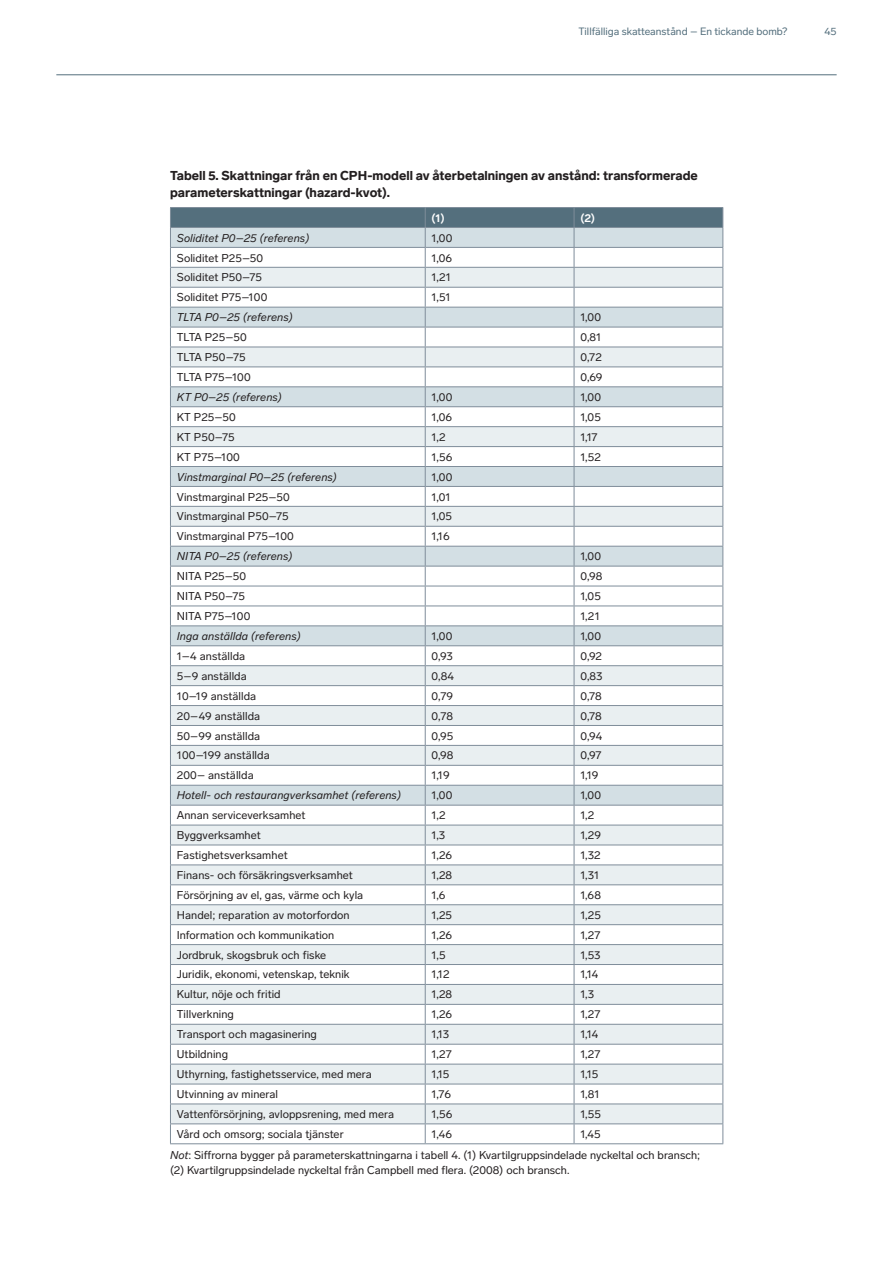
<style>
.page{position:relative;width:893px;height:1263px;background:#fff}
.page>*{position:absolute;margin:0;border:0;box-sizing:border-box;transform-origin:0 0}
.t1{font:900 12.75px/17.2px "Lab Grotesque";color:#231f20}
.t2{font:11.25px/21.5px "Lab Grotesque";letter-spacing:.005em;color:#231f20}
.t3{font:italic 11.25px "Lab Grotesque";letter-spacing:.005em;color:#231f20}
.t4{font:700 11.25px "Lab Grotesque";color:#fff}
.t5{font:10.5px "Lab Grotesque";color:#546f7d}
.s1{font-style:italic}
</style>
<div class="page">
<hr style="left:56px;top:75px;width:781px;height:1px;background:#546f7d">
<hr style="left:170px;top:1143px;width:255px;height:1px;background:#7f8d9a">
<hr style="left:425px;top:1143px;width:149px;height:1px;background:#7f8d9a">
<hr style="left:574px;top:1143px;width:149px;height:1px;background:#7f8d9a">
<hr style="left:170px;top:207px;width:255px;height:1px;background:#7f8d9a">
<hr style="left:425px;top:207px;width:149px;height:1px;background:#7f8d9a">
<hr style="left:574px;top:207px;width:149px;height:1px;background:#7f8d9a">
<svg style="left:170px;top:208px;width:553px;height:935px"></svg>
<hr style="left:170px;top:227px;width:255px;height:1px;background:#7f8d9a">
<hr style="left:425px;top:227px;width:149px;height:1px;background:#7f8d9a">
<hr style="left:574px;top:227px;width:149px;height:1px;background:#7f8d9a">
<p class="t5" style="left:578px;top:25px;width:211px">Tillfälliga skatteanstånd – En tickande bomb?</p>
<p class="t5" style="left:824px;top:25px;width:14px">45</p>
<p class="t1" style="left:170px;top:167px;width:529px">Tabell 5. Skattningar från en CPH-modell av återbetalningen av anstånd: transformerade parameterskattningar (hazard-kvot).</p>
<p class="t4" style="left:432px;top:211px;width:15px">(1)</p>
<p class="t4" style="left:580px;top:211px;width:16px">(2)</p>
<p class="t3" style="left:177px;top:231px;width:134px">Soliditet P0–25 (referens)</p>
<p class="t2" style="left:432px;top:227px;width:22px">1,00</p>
<p class="t2" style="left:177px;top:247px;width:88px">Soliditet P25–50</p>
<p class="t2" style="left:432px;top:247px;width:22px">1,06</p>
<p class="t2" style="left:177px;top:267px;width:87px">Soliditet P50–75</p>
<p class="t2" style="left:432px;top:267px;width:21px">1,21</p>
<p class="t2" style="left:177px;top:287px;width:92px">Soliditet P75–100</p>
<p class="t2" style="left:432px;top:287px;width:21px">1,51</p>
<p class="t3" style="left:177px;top:311px;width:117px">TLTA P0–25 (referens)</p>
<p class="t2" style="left:580px;top:307px;width:22px">1,00</p>
<p class="t2" style="left:177px;top:327px;width:71px">TLTA P25–50</p>
<p class="t2" style="left:580px;top:327px;width:23px">0,81</p>
<p class="t2" style="left:177px;top:347px;width:70px">TLTA P50–75</p>
<p class="t2" style="left:580px;top:347px;width:23px">0,72</p>
<p class="t2" style="left:177px;top:366px;width:75px">TLTA P75–100</p>
<p class="t2" style="left:580px;top:366px;width:24px">0,69</p>
<p class="t3" style="left:177px;top:390px;width:106px">KT P0–25 (referens)</p>
<p class="t2" style="left:432px;top:386px;width:22px">1,00</p>
<p class="t2" style="left:580px;top:386px;width:22px">1,00</p>
<p class="t2" style="left:177px;top:406px;width:60px">KT P25–50</p>
<p class="t2" style="left:432px;top:406px;width:22px">1,06</p>
<p class="t2" style="left:580px;top:406px;width:22px">1,05</p>
<p class="t2" style="left:177px;top:426px;width:59px">KT P50–75</p>
<p class="t2" style="left:432px;top:426px;width:15px">1,2</p>
<p class="t2" style="left:580px;top:426px;width:19px">1,17</p>
<p class="t2" style="left:177px;top:446px;width:64px">KT P75–100</p>
<p class="t2" style="left:432px;top:446px;width:22px">1,56</p>
<p class="t2" style="left:580px;top:446px;width:22px">1,52</p>
<p class="t3" style="left:177px;top:470px;width:161px">Vinstmarginal P0–25 (referens)</p>
<p class="t2" style="left:432px;top:466px;width:22px">1,00</p>
<p class="t2" style="left:177px;top:486px;width:114px">Vinstmarginal P25–50</p>
<p class="t2" style="left:432px;top:486px;width:21px">1,01</p>
<p class="t2" style="left:177px;top:506px;width:113px">Vinstmarginal P50–75</p>
<p class="t2" style="left:432px;top:506px;width:22px">1,05</p>
<p class="t2" style="left:177px;top:526px;width:118px">Vinstmarginal P75–100</p>
<p class="t2" style="left:432px;top:526px;width:20px">1,16</p>
<p class="t3" style="left:177px;top:550px;width:117px">NITA P0–25 (referens)</p>
<p class="t2" style="left:580px;top:546px;width:22px">1,00</p>
<p class="t2" style="left:177px;top:566px;width:71px">NITA P25–50</p>
<p class="t2" style="left:580px;top:566px;width:23px">0,98</p>
<p class="t2" style="left:177px;top:585px;width:70px">NITA P50–75</p>
<p class="t2" style="left:580px;top:585px;width:22px">1,05</p>
<p class="t2" style="left:177px;top:605px;width:75px">NITA P75–100</p>
<p class="t2" style="left:580px;top:605px;width:21px">1,21</p>
<p class="t3" style="left:177px;top:629px;width:125px">Inga anställda (referens)</p>
<p class="t2" style="left:432px;top:625px;width:22px">1,00</p>
<p class="t2" style="left:580px;top:625px;width:22px">1,00</p>
<p class="t2" style="left:177px;top:645px;width:70px">1–4 anställda</p>
<p class="t2" style="left:432px;top:645px;width:23px">0,93</p>
<p class="t2" style="left:580px;top:645px;width:23px">0,92</p>
<p class="t2" style="left:177px;top:665px;width:71px">5–9 anställda</p>
<p class="t2" style="left:432px;top:665px;width:24px">0,84</p>
<p class="t2" style="left:580px;top:665px;width:24px">0,83</p>
<p class="t2" style="left:177px;top:685px;width:81px">10–19 anställda</p>
<p class="t2" style="left:432px;top:685px;width:23px">0,79</p>
<p class="t2" style="left:580px;top:685px;width:23px">0,78</p>
<p class="t2" style="left:177px;top:705px;width:85px">20–49 anställda</p>
<p class="t2" style="left:432px;top:705px;width:23px">0,78</p>
<p class="t2" style="left:580px;top:705px;width:23px">0,78</p>
<p class="t2" style="left:177px;top:725px;width:85px">50–99 anställda</p>
<p class="t2" style="left:432px;top:725px;width:23px">0,95</p>
<p class="t2" style="left:580px;top:725px;width:23px">0,94</p>
<p class="t2" style="left:177px;top:745px;width:94px">100–199 anställda</p>
<p class="t2" style="left:432px;top:745px;width:23px">0,98</p>
<p class="t2" style="left:580px;top:745px;width:23px">0,97</p>
<p class="t2" style="left:177px;top:765px;width:78px">200– anställda</p>
<p class="t2" style="left:432px;top:765px;width:20px">1,19</p>
<p class="t2" style="left:580px;top:765px;width:20px">1,19</p>
<p class="t3" style="left:177px;top:789px;width:225px">Hotell- och restaurangverksamhet (referens)</p>
<p class="t2" style="left:432px;top:785px;width:22px">1,00</p>
<p class="t2" style="left:580px;top:785px;width:22px">1,00</p>
<p class="t2" style="left:177px;top:804px;width:130px">Annan serviceverksamhet</p>
<p class="t2" style="left:432px;top:804px;width:15px">1,2</p>
<p class="t2" style="left:580px;top:804px;width:15px">1,2</p>
<p class="t2" style="left:177px;top:824px;width:85px">Byggverksamhet</p>
<p class="t2" style="left:432px;top:824px;width:15px">1,3</p>
<p class="t2" style="left:580px;top:824px;width:22px">1,29</p>
<p class="t2" style="left:177px;top:844px;width:112px">Fastighetsverksamhet</p>
<p class="t2" style="left:432px;top:844px;width:22px">1,26</p>
<p class="t2" style="left:580px;top:844px;width:22px">1,32</p>
<p class="t2" style="left:177px;top:864px;width:178px">Finans- och försäkringsverksamhet</p>
<p class="t2" style="left:432px;top:864px;width:22px">1,28</p>
<p class="t2" style="left:580px;top:864px;width:21px">1,31</p>
<p class="t2" style="left:177px;top:884px;width:188px">Försörjning av el, gas, värme och kyla</p>
<p class="t2" style="left:432px;top:884px;width:15px">1,6</p>
<p class="t2" style="left:580px;top:884px;width:22px">1,68</p>
<p class="t2" style="left:177px;top:904px;width:174px">Handel; reparation av motorfordon</p>
<p class="t2" style="left:432px;top:904px;width:22px">1,25</p>
<p class="t2" style="left:580px;top:904px;width:22px">1,25</p>
<p class="t2" style="left:177px;top:924px;width:159px">Information och kommunikation</p>
<p class="t2" style="left:432px;top:924px;width:22px">1,26</p>
<p class="t2" style="left:580px;top:924px;width:22px">1,27</p>
<p class="t2" style="left:177px;top:944px;width:151px">Jordbruk, skogsbruk och fiske</p>
<p class="t2" style="left:432px;top:944px;width:15px">1,5</p>
<p class="t2" style="left:580px;top:944px;width:22px">1,53</p>
<p class="t2" style="left:177px;top:964px;width:174px">Juridik, ekonomi, vetenskap, teknik</p>
<p class="t2" style="left:432px;top:964px;width:19px">1,12</p>
<p class="t2" style="left:580px;top:964px;width:19px">1,14</p>
<p class="t2" style="left:177px;top:984px;width:105px">Kultur, nöje och fritid</p>
<p class="t2" style="left:432px;top:984px;width:22px">1,28</p>
<p class="t2" style="left:580px;top:984px;width:15px">1,3</p>
<p class="t2" style="left:177px;top:1004px;width:59px">Tillverkning</p>
<p class="t2" style="left:432px;top:1004px;width:22px">1,26</p>
<p class="t2" style="left:580px;top:1004px;width:22px">1,27</p>
<p class="t2" style="left:177px;top:1024px;width:142px">Transport och magasinering</p>
<p class="t2" style="left:432px;top:1024px;width:19px">1,13</p>
<p class="t2" style="left:580px;top:1024px;width:19px">1,14</p>
<p class="t2" style="left:177px;top:1043px;width:53px">Utbildning</p>
<p class="t2" style="left:432px;top:1043px;width:22px">1,27</p>
<p class="t2" style="left:580px;top:1043px;width:22px">1,27</p>
<p class="t2" style="left:177px;top:1063px;width:197px">Uthyrning, fastighetsservice, med mera</p>
<p class="t2" style="left:432px;top:1063px;width:19px">1,15</p>
<p class="t2" style="left:580px;top:1063px;width:19px">1,15</p>
<p class="t2" style="left:177px;top:1083px;width:103px">Utvinning av mineral</p>
<p class="t2" style="left:432px;top:1083px;width:21px">1,76</p>
<p class="t2" style="left:580px;top:1083px;width:21px">1,81</p>
<p class="t2" style="left:177px;top:1103px;width:219px">Vattenförsörjning, avloppsrening, med mera</p>
<p class="t2" style="left:432px;top:1103px;width:22px">1,56</p>
<p class="t2" style="left:580px;top:1103px;width:22px">1,55</p>
<p class="t2" style="left:177px;top:1123px;width:168px">Vård och omsorg; sociala tjänster</p>
<p class="t2" style="left:432px;top:1123px;width:22px">1,46</p>
<p class="t2" style="left:170px;top:1123px;width:531px;text-indent:410px">1,45<br><span class="s1">Not</span>: Siffrorna bygger på parameterskattningarna i tabell 4. (1) Kvartilgruppsindelade nyckeltal och bransch;</p>
<p class="t2" style="left:170px;top:1160px;width:401px">(2) Kvartilgruppsindelade nyckeltal från Campbell med flera. (2008) och bransch.</p>
</div>
